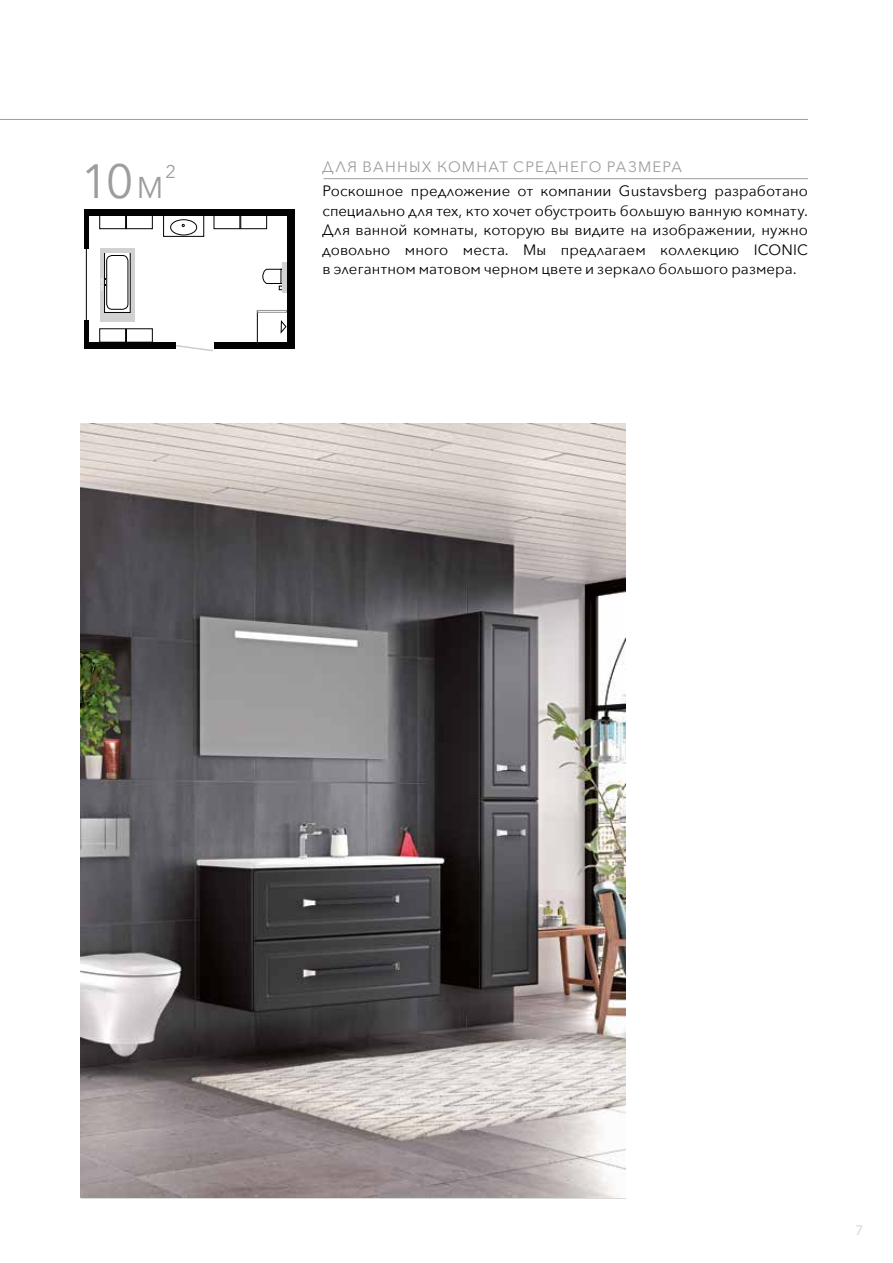
<style>
.page{position:relative;width:893px;height:1263px;background:#fff}
.page>*{position:absolute;margin:0;border:0;box-sizing:border-box;transform-origin:0 0}
.t1{font:48px "Avenir Next";color:#9d9d9c}
.t2{font:18.3px "Avenir Next";color:#9d9d9c}
.t3{font:15px/19.5px "Avenir Next";letter-spacing:.005em;color:#000;text-align:justify}
.t4{font:15px "Avenir Next";letter-spacing:.075em;color:#9d9d9c}
.t5{font:13.5px "Avenir Next";color:#d0d0d0}
.t6{font:3.15px "DIN Mittelschrift";letter-spacing:.08em;color:#fff}
.s1{font-size:30px}
</style>
<div class="page">
<hr style="left:0;top:119px;width:808px;height:1px;background:#9d9d9c">
<hr style="left:324px;top:178px;width:484px;height:1px;background:#9d9d9c">
<div style="left:100px;top:248px;width:35px;height:73px;background:#d1d1d2"></div>
<div style="left:84px;top:343px;width:211px;height:6px;background:#010203"></div>
<div style="left:176px;top:338px;width:38px;height:17px;background:#fff"></div>
<svg style="left:176px;top:345px;width:37px;height:7px"></svg>
<div style="left:84px;top:209px;width:211px;height:6px;background:#010203"></div>
<div style="left:287px;top:209px;width:8px;height:135px;background:#010203"></div>
<svg style="left:106px;top:254px;width:22px;height:57px"></svg>
<div style="left:104px;top:252px;width:26px;height:61px;border:1px solid #010203"></div>
<div style="left:107px;top:255px;width:21px;height:54px;background:#fff;border-radius:5px"></div>
<div style="left:106px;top:255px;width:22px;height:54px;border:1px solid #010203;border-radius:5px"></div>
<svg style="left:280px;top:320px;width:7px;height:13px"></svg>
<hr style="left:84px;top:215px;width:4px;height:34px;background:#010203">
<hr style="left:84px;top:320px;width:4px;height:24px;background:#010203">
<hr style="left:86px;top:234px;width:1px;height:101px;background:#010203">
<svg style="left:262px;top:269px;width:21px;height:21px"></svg>
<hr style="left:283px;top:262px;width:4px;height:31px;background:#d1d1d2">
<hr style="left:257px;top:310px;width:1px;height:32px;background:#010203">
<div style="left:258px;top:310px;width:29px;height:2px;border:1px solid #939599"></div>
<div style="left:163px;top:215px;width:41px;height:22px;border:1px solid #010203"></div>
<div style="left:170px;top:219px;width:27px;height:16px;border:1px solid #010203;border-radius:50%"></div>
<div style="left:126px;top:215px;width:27px;height:14px;border:1px solid #010203"></div>
<div style="left:99px;top:215px;width:27px;height:14px;border:1px solid #010203"></div>
<div style="left:240px;top:215px;width:27px;height:14px;border:1px solid #010203"></div>
<div style="left:214px;top:215px;width:26px;height:14px;border:1px solid #010203"></div>
<div style="left:126px;top:328px;width:27px;height:14px;border:1px solid #010203"></div>
<div style="left:99px;top:328px;width:27px;height:14px;border:1px solid #010203"></div>
<img style="left:81px;top:424px;width:544px;height:773px">
<h1 class="t1" style="left:81px;top:141px;width:84px">10<span class="s1">M</span></h1>
<p class="t2" style="left:166px;top:157px;width:12px">2</p>
<p class="t6" style="left:104px;top:278px;width:15px;rotate:90deg">MARMOR</p>
<p class="t4" style="left:322px;top:154px;width:361px">ДЛЯ ВАННЫХ КОМНАТ СРЕДНЕГО РАЗМЕРА</p>
<p class="t3" style="left:322px;top:180px;width:487px">Роскошное предложение от компании Gustavsberg разработано специально для тех, кто хочет обустроить большую ванную комнату.<br>Для ванной комнаты, которую вы видите на изображении, нужно довольно много места. Мы предлагаем коллекцию ICONIC в элегантном матовом черном цвете и зеркало большого размера.</p>
<p class="t5" style="left:855px;top:1219px;width:9px">7</p>
</div>
